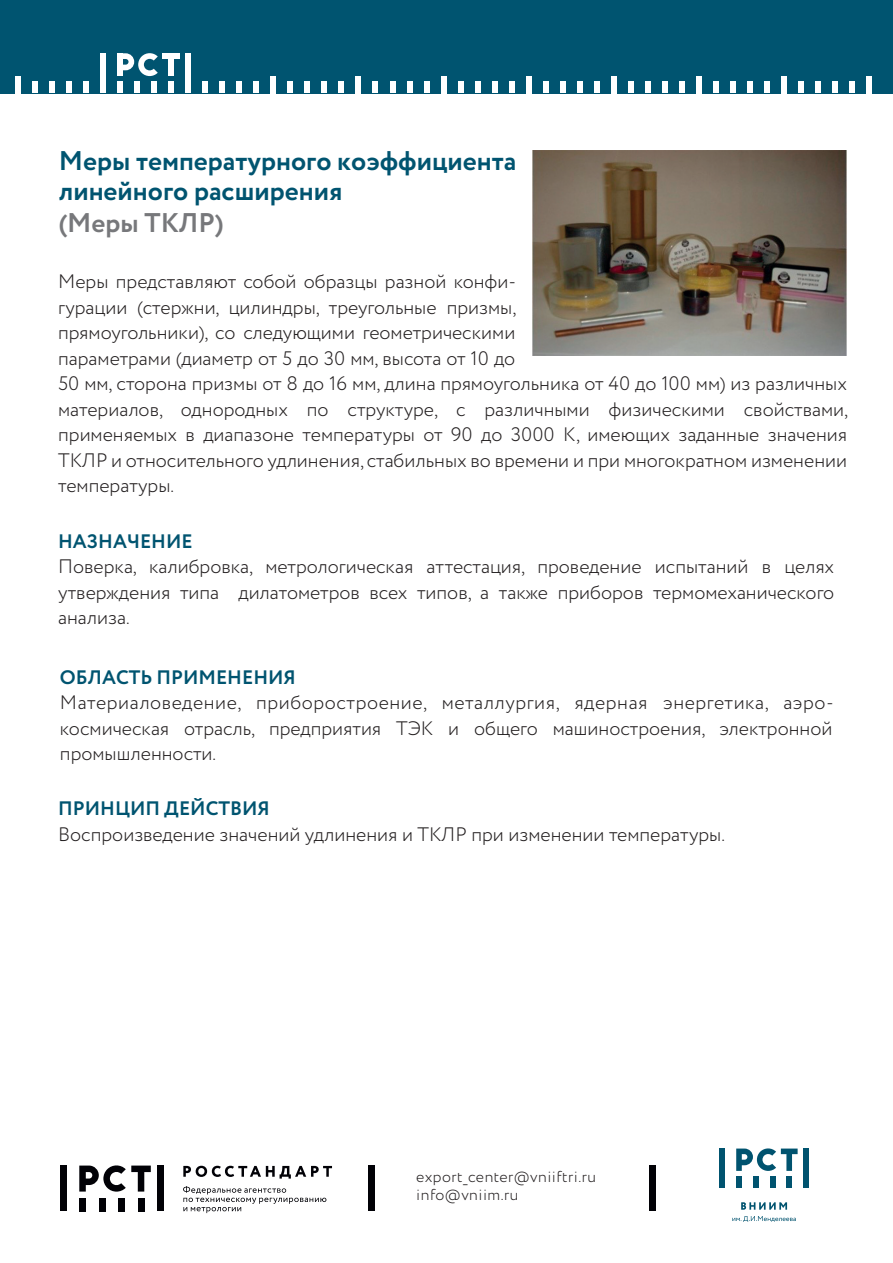
<style>
.page{position:relative;width:893px;height:1263px;background:#fff}
.page>*{position:absolute;margin:0;border:0;box-sizing:border-box;transform-origin:0 0}
.t1{font:700 27px/30px "Circe";color:#005470}
.t2{font:700 27px "Circe";color:#77787b}
.t3{font:300 19.5px/25.5px "Circe";color:#231f20;text-align:justify}
.t4{font:700 19.5px "Circe";color:#005470}
.t5{font:300 15.75px/18px "Circe";letter-spacing:.03em;color:#231f20}
</style>
<div class="page">
<div style="left:0;top:0;width:893px;height:93px;background:#005470"></div>
<svg style="left:183px;top:1166px;width:149px;height:12px"></svg>
<svg style="left:183px;top:1186px;width:143px;height:27px"></svg>
<div style="left:60px;top:1165px;width:6px;height:46px;background:#010106"></div>
<div style="left:79px;top:1198px;width:7px;height:13px;background:#010106"></div>
<div style="left:99px;top:1198px;width:6px;height:13px;background:#010106"></div>
<div style="left:118px;top:1198px;width:7px;height:13px;background:#010106"></div>
<div style="left:138px;top:1198px;width:6px;height:13px;background:#010106"></div>
<div style="left:157px;top:1165px;width:7px;height:46px;background:#010106"></div>
<svg style="left:79px;top:1165px;width:72px;height:26px"></svg>
<div style="left:83px;top:82px;width:6px;height:11px;background:#fff"></div>
<div style="left:66px;top:82px;width:6px;height:11px;background:#fff"></div>
<div style="left:49px;top:82px;width:6px;height:11px;background:#fff"></div>
<div style="left:32px;top:82px;width:6px;height:11px;background:#fff"></div>
<div style="left:15px;top:76px;width:6px;height:17px;background:#fff"></div>
<div style="left:356px;top:76px;width:5px;height:17px;background:#fff"></div>
<div style="left:339px;top:82px;width:5px;height:11px;background:#fff"></div>
<div style="left:322px;top:82px;width:5px;height:11px;background:#fff"></div>
<div style="left:304px;top:82px;width:6px;height:11px;background:#fff"></div>
<div style="left:287px;top:82px;width:6px;height:11px;background:#fff"></div>
<div style="left:270px;top:76px;width:6px;height:17px;background:#fff"></div>
<div style="left:441px;top:76px;width:5px;height:17px;background:#fff"></div>
<div style="left:424px;top:82px;width:5px;height:11px;background:#fff"></div>
<div style="left:407px;top:82px;width:5px;height:11px;background:#fff"></div>
<div style="left:390px;top:82px;width:5px;height:11px;background:#fff"></div>
<div style="left:373px;top:82px;width:5px;height:11px;background:#fff"></div>
<div style="left:253px;top:82px;width:6px;height:11px;background:#fff"></div>
<div style="left:236px;top:82px;width:6px;height:11px;background:#fff"></div>
<div style="left:219px;top:82px;width:6px;height:11px;background:#fff"></div>
<div style="left:202px;top:82px;width:6px;height:11px;background:#fff"></div>
<div style="left:100px;top:53px;width:6px;height:40px;background:#fff"></div>
<div style="left:117px;top:82px;width:6px;height:11px;background:#fff"></div>
<div style="left:134px;top:82px;width:6px;height:11px;background:#fff"></div>
<div style="left:151px;top:82px;width:6px;height:11px;background:#fff"></div>
<div style="left:168px;top:82px;width:6px;height:11px;background:#fff"></div>
<div style="left:117px;top:53px;width:6px;height:23px;background:#fff"></div>
<div style="left:168px;top:53px;width:6px;height:23px;background:#fff"></div>
<div style="left:163px;top:53px;width:17px;height:6px;background:#fff"></div>
<div style="left:185px;top:53px;width:6px;height:40px;background:#fff"></div>
<svg style="left:123px;top:53px;width:35px;height:23px"></svg>
<div style="left:526px;top:76px;width:6px;height:17px;background:#fff"></div>
<div style="left:509px;top:82px;width:6px;height:11px;background:#fff"></div>
<div style="left:492px;top:82px;width:5px;height:11px;background:#fff"></div>
<div style="left:475px;top:82px;width:5px;height:11px;background:#fff"></div>
<div style="left:458px;top:82px;width:5px;height:11px;background:#fff"></div>
<div style="left:611px;top:76px;width:6px;height:17px;background:#fff"></div>
<div style="left:594px;top:82px;width:6px;height:11px;background:#fff"></div>
<div style="left:577px;top:82px;width:6px;height:11px;background:#fff"></div>
<div style="left:560px;top:82px;width:6px;height:11px;background:#fff"></div>
<div style="left:543px;top:82px;width:6px;height:11px;background:#fff"></div>
<div style="left:696px;top:76px;width:6px;height:17px;background:#fff"></div>
<div style="left:679px;top:82px;width:6px;height:11px;background:#fff"></div>
<div style="left:662px;top:82px;width:6px;height:11px;background:#fff"></div>
<div style="left:645px;top:82px;width:6px;height:11px;background:#fff"></div>
<div style="left:628px;top:82px;width:6px;height:11px;background:#fff"></div>
<div style="left:781px;top:76px;width:6px;height:17px;background:#fff"></div>
<div style="left:764px;top:82px;width:6px;height:11px;background:#fff"></div>
<div style="left:747px;top:82px;width:6px;height:11px;background:#fff"></div>
<div style="left:730px;top:82px;width:6px;height:11px;background:#fff"></div>
<div style="left:713px;top:82px;width:6px;height:11px;background:#fff"></div>
<div style="left:866px;top:76px;width:6px;height:17px;background:#fff"></div>
<div style="left:849px;top:82px;width:6px;height:11px;background:#fff"></div>
<div style="left:832px;top:82px;width:6px;height:11px;background:#fff"></div>
<div style="left:815px;top:82px;width:6px;height:11px;background:#fff"></div>
<div style="left:798px;top:82px;width:6px;height:11px;background:#fff"></div>
<div style="left:368px;top:1165px;width:7px;height:46px;background:#010106"></div>
<div style="left:649px;top:1165px;width:7px;height:46px;background:#010106"></div>
<svg style="left:741px;top:1202px;width:46px;height:8px"></svg>
<div style="left:719px;top:1148px;width:6px;height:39px;background:#00536f"></div>
<div style="left:736px;top:1176px;width:6px;height:11px;background:#00536f"></div>
<div style="left:753px;top:1176px;width:5px;height:11px;background:#00536f"></div>
<div style="left:770px;top:1176px;width:5px;height:11px;background:#00536f"></div>
<div style="left:786px;top:1176px;width:6px;height:11px;background:#00536f"></div>
<div style="left:803px;top:1148px;width:6px;height:39px;background:#00536f"></div>
<svg style="left:736px;top:1148px;width:62px;height:23px"></svg>
<svg style="left:732px;top:1216px;width:64px;height:6px"></svg>
<img style="left:532px;top:150px;width:315px;height:205px">
<h1 class="t1" style="left:59px;top:147px;width:459px">Меры температурного коэффициента линейного расширения</h1>
<h1 class="t2" style="left:59px;top:205px;width:166px">(Меры ТКЛР)</h1>
<p class="t3" style="left:58px;top:269px;width:791px;text-align:left">Меры представляют собой образцы разной конфи-<br>гурации (стержни, цилиндры, треугольные призмы,<br>прямоугольники), со следующими геометрическими<br>параметрами (диаметр от 5 до 30 мм, высота от 10 до<br>50 мм, сторона призмы от 8 до 16 мм, длина прямоугольника от 40 до 100 мм) из различных материалов, однородных по структуре, с различными физическими свойствами, применяемых в диапазоне температуры от 90 до 3000 К, имеющих заданные значения ТКЛР и относительного удлинения, стабильных во времени и при многократном изменении температуры.</p>
<p class="t4" style="left:58px;top:528px;width:136px">НАЗНАЧЕНИЕ</p>
<p class="t3" style="left:58px;top:554px;width:778px">Поверка, калибровка, метрологическая аттестация, проведение испытаний в целях утверждения типа дилатометров всех типов, а также приборов термомеханического анализа.</p>
<p class="t4" style="left:60px;top:664px;width:237px">ОБЛАСТЬ ПРИМЕНЕНИЯ</p>
<p class="t3" style="left:60px;top:690px;width:776px">Материаловедение, приборостроение, металлургия, ядерная энергетика, аэро&shy;космическая отрасль, предприятия ТЭК и общего машиностроения, электронной промышленности.</p>
<p class="t4" style="left:58px;top:795px;width:213px">ПРИНЦИП ДЕЙСТВИЯ</p>
<p class="t3" style="left:58px;top:822px;width:668px">Воспроизведение значений удлинения и ТКЛР при изменении температуры.</p>
<p class="t5" style="left:416px;top:1168px;width:181px">export_center@vniiftri.ru info@vniim.ru</p>
</div>
